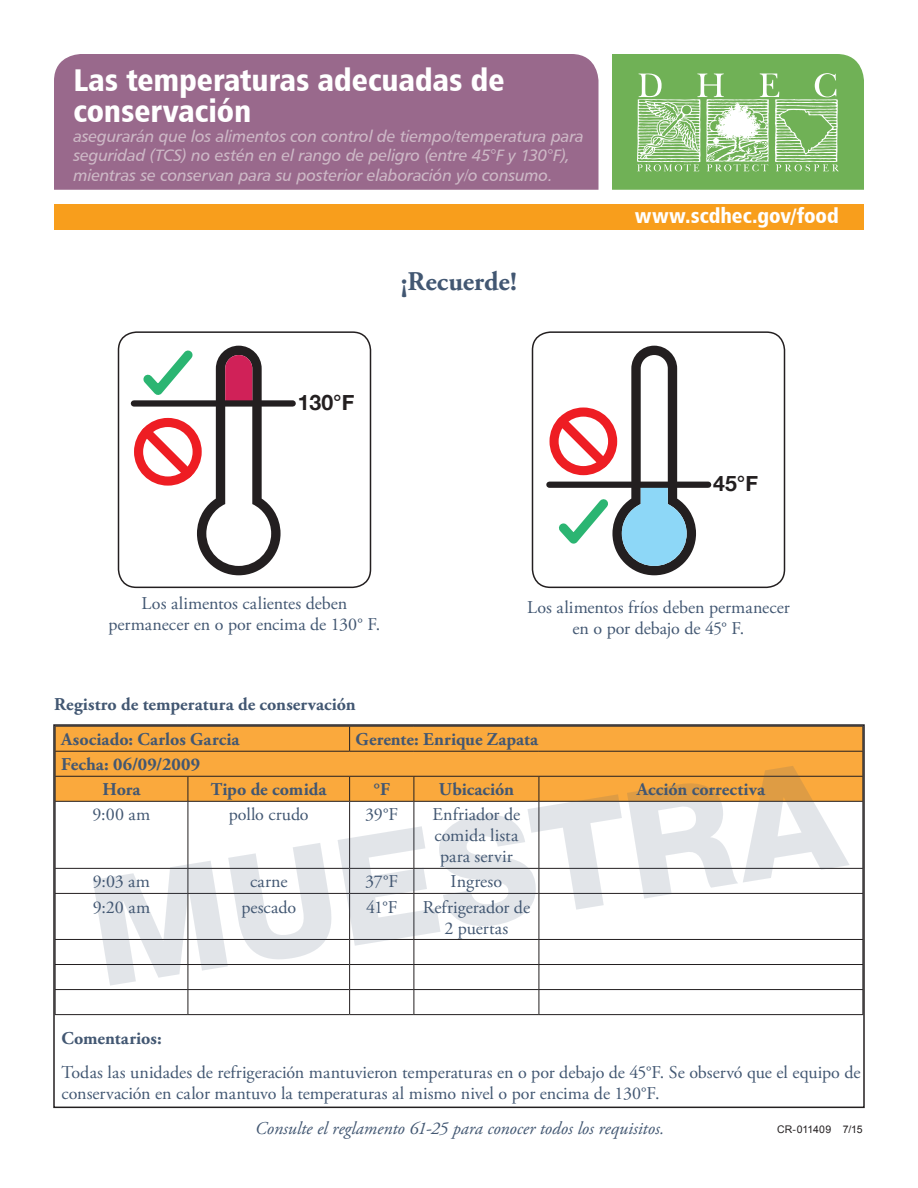
<style>
.page{position:relative;width:918px;height:1188px;background:#fff}
.page>*{position:absolute;margin:0;border:0;box-sizing:border-box;transform-origin:0 0}
.t1{font:800 150px "Helvetica Neue LT";color:#425772}
.t2{font:31.5px/31.5px "Humanist 777 BT Black Condensed B";letter-spacing:-.005em;color:#fff}
.t3{font:700 27px "Adobe Garamond Pro";color:#425772}
.t4{font:700 21.3px "Helvetica Neue";color:#231f20}
.t5{font:21px "Humanist 777 BT Black Condensed B";color:#fff}
.t6{font:18px/21px "Adobe Garamond Pro";color:#425772;text-align:center}
.t7{font:700 18px/25px "Adobe Garamond Pro";letter-spacing:.005em;color:#425772}
.t8{font:italic 18px "Adobe Garamond Pro";color:#425772}
.t9{font:16.5px/19.5px "Humanist 777 BT Italic B";letter-spacing:-.01em;color:#cdb8c6}
.t10{font:10.5px "Arial";letter-spacing:-.005em;color:#231f20}
</style>
<div class="page">
<div style="left:54px;top:54px;width:544px;height:136px;background:#99698c"></div>
<div style="left:134px;top:400px;width:159px;height:7px;background:#231f20"></div>
<svg style="left:134px;top:346px;width:147px;height:229px"></svg>
<div style="left:118px;top:331px;width:253px;height:257px;border:2px solid #231f20;border-radius:18px"></div>
<div style="left:549px;top:482px;width:159px;height:6px;background:#231f20"></div>
<svg style="left:549px;top:346px;width:147px;height:229px"></svg>
<div style="left:532px;top:331px;width:253px;height:257px;border:2px solid #231f20;border-radius:18px"></div>
<div style="left:56px;top:727px;width:806px;height:74px;background:#faa93d"></div>
<svg style="left:349px;top:727px;width:1px;height:24px"></svg>
<hr style="left:55px;top:751px;width:133px;height:1px;background:#231f20">
<hr style="left:188px;top:751px;width:162px;height:1px;background:#231f20">
<hr style="left:350px;top:751px;width:64px;height:1px;background:#231f20">
<hr style="left:414px;top:751px;width:125px;height:1px;background:#231f20">
<hr style="left:539px;top:751px;width:324px;height:1px;background:#231f20">
<hr style="left:55px;top:776px;width:133px;height:1px;background:#231f20">
<hr style="left:188px;top:776px;width:162px;height:1px;background:#231f20">
<svg style="left:188px;top:777px;width:1px;height:24px"></svg>
<hr style="left:350px;top:776px;width:64px;height:1px;background:#231f20">
<svg style="left:349px;top:777px;width:1px;height:24px"></svg>
<hr style="left:414px;top:776px;width:125px;height:1px;background:#231f20">
<svg style="left:414px;top:777px;width:1px;height:24px"></svg>
<hr style="left:539px;top:776px;width:324px;height:1px;background:#231f20">
<svg style="left:539px;top:777px;width:1px;height:24px"></svg>
<hr style="left:55px;top:801px;width:133px;height:1px;background:#231f20">
<hr style="left:188px;top:801px;width:162px;height:1px;background:#231f20">
<hr style="left:188px;top:802px;width:1px;height:66px;background:#231f20">
<hr style="left:350px;top:801px;width:64px;height:1px;background:#231f20">
<hr style="left:349px;top:802px;width:1px;height:66px;background:#231f20">
<hr style="left:414px;top:801px;width:125px;height:1px;background:#231f20">
<hr style="left:414px;top:802px;width:1px;height:66px;background:#231f20">
<hr style="left:539px;top:801px;width:324px;height:1px;background:#231f20">
<hr style="left:539px;top:802px;width:1px;height:66px;background:#231f20">
<hr style="left:55px;top:868px;width:133px;height:1px;background:#231f20">
<hr style="left:188px;top:868px;width:162px;height:1px;background:#231f20">
<svg style="left:188px;top:869px;width:1px;height:24px"></svg>
<hr style="left:350px;top:868px;width:64px;height:1px;background:#231f20">
<svg style="left:349px;top:869px;width:1px;height:24px"></svg>
<hr style="left:414px;top:868px;width:125px;height:1px;background:#231f20">
<svg style="left:414px;top:869px;width:1px;height:24px"></svg>
<hr style="left:539px;top:868px;width:324px;height:1px;background:#231f20">
<svg style="left:539px;top:869px;width:1px;height:24px"></svg>
<hr style="left:55px;top:893px;width:133px;height:1px;background:#231f20">
<hr style="left:188px;top:893px;width:162px;height:1px;background:#231f20">
<hr style="left:188px;top:894px;width:1px;height:45px;background:#231f20">
<hr style="left:350px;top:893px;width:64px;height:1px;background:#231f20">
<hr style="left:349px;top:894px;width:1px;height:45px;background:#231f20">
<hr style="left:414px;top:893px;width:125px;height:1px;background:#231f20">
<hr style="left:414px;top:894px;width:1px;height:45px;background:#231f20">
<hr style="left:539px;top:893px;width:324px;height:1px;background:#231f20">
<hr style="left:539px;top:894px;width:1px;height:45px;background:#231f20">
<hr style="left:55px;top:939px;width:133px;height:1px;background:#231f20">
<hr style="left:188px;top:939px;width:162px;height:1px;background:#231f20">
<hr style="left:350px;top:939px;width:64px;height:1px;background:#231f20">
<hr style="left:414px;top:939px;width:125px;height:1px;background:#231f20">
<hr style="left:539px;top:939px;width:324px;height:1px;background:#231f20">
<hr style="left:55px;top:964px;width:133px;height:1px;background:#231f20">
<hr style="left:188px;top:964px;width:162px;height:1px;background:#231f20">
<hr style="left:350px;top:964px;width:64px;height:1px;background:#231f20">
<hr style="left:414px;top:964px;width:125px;height:1px;background:#231f20">
<hr style="left:539px;top:964px;width:324px;height:1px;background:#231f20">
<hr style="left:55px;top:989px;width:133px;height:1px;background:#231f20">
<hr style="left:188px;top:989px;width:162px;height:1px;background:#231f20">
<svg style="left:188px;top:940px;width:1px;height:74px"></svg>
<hr style="left:350px;top:989px;width:64px;height:1px;background:#231f20">
<svg style="left:349px;top:940px;width:1px;height:74px"></svg>
<hr style="left:414px;top:989px;width:125px;height:1px;background:#231f20">
<svg style="left:414px;top:940px;width:1px;height:74px"></svg>
<hr style="left:539px;top:989px;width:324px;height:1px;background:#231f20">
<svg style="left:539px;top:940px;width:1px;height:74px"></svg>
<hr style="left:55px;top:1014px;width:133px;height:1px;background:#231f20">
<hr style="left:188px;top:1014px;width:162px;height:1px;background:#231f20">
<hr style="left:350px;top:1014px;width:64px;height:1px;background:#231f20">
<hr style="left:414px;top:1014px;width:125px;height:1px;background:#231f20">
<hr style="left:539px;top:1014px;width:324px;height:1px;background:#231f20">
<div style="left:53px;top:724px;width:812px;height:384px;border:2px solid #231f20"></div>
<svg style="left:612px;top:54px;width:252px;height:136px;background:#89be73"></svg>
<div style="left:54px;top:204px;width:810px;height:26px;background:#f89e1c"></div>
<h2 class="t2" style="left:73px;top:63px;width:433px">Las temperaturas adecuadas de conservación</h2>
<p class="t9" style="left:73px;top:126px;width:512px">asegurarán que los alimentos con control de tiempo/temperatura para seguridad (TCS) no estén en el rango de peligro (entre 45°F y 130°F), mientras se conservan para su posterior elaboración y/o consumo.</p>
<p class="t4" style="left:298px;top:386px;width:58px">130°F</p>
<h3 class="t3" style="left:401px;top:265px;width:118px">¡Recuerde!</h3>
<p class="t5" style="left:635px;top:202px;width:206px">www.scdhec.gov/food</p>
<p class="t4" style="left:713px;top:467px;width:46px">45°F</p>
<p class="t6" style="left:109px;top:593px;width:273px">Los alimentos calientes deben permanecer en o por encima de 130° F.</p>
<p class="t6" style="left:527px;top:597px;width:264px">Los alimentos fríos deben permanecer en o por debajo de 45° F.</p>
<p class="t7" style="left:54px;top:692px;width:303px">Registro de temperatura de conservación</p>
<p class="t7" style="left:61px;top:727px;width:180px">Asociado: Carlos Garcia</p>
<p class="t7" style="left:356px;top:727px;width:184px">Gerente: Enrique Zapata</p>
<p class="t7" style="left:102px;top:752px;width:99px;text-indent:-41px">Fecha: 06/09/2009<br>Hora</p>
<h1 class="t1" style="left:78px;top:845px;width:759px;rotate:-9deg">MUESTRA</h1>
<p class="t7" style="left:211px;top:777px;width:117px">Tipo de comida</p>
<p class="t7" style="left:374px;top:777px;width:18px">°F</p>
<p class="t7" style="left:439px;top:777px;width:77px">Ubicación</p>
<p class="t7" style="left:637px;top:777px;width:130px">Acción correctiva</p>
<p class="t6" style="left:93px;top:805px;width:59px">9:00 am</p>
<p class="t6" style="left:229px;top:805px;width:81px">pollo crudo</p>
<p class="t6" style="left:365px;top:805px;width:34px">39°F</p>
<p class="t6" style="left:433px;top:805px;width:89px">Enfriador de comida lista para servir</p>
<p class="t6" style="left:93px;top:872px;width:59px">9:03 am</p>
<p class="t6" style="left:250px;top:872px;width:39px">carne</p>
<p class="t6" style="left:365px;top:872px;width:35px">37°F</p>
<p class="t6" style="left:451px;top:872px;width:53px">Ingreso</p>
<p class="t6" style="left:93px;top:897px;width:59px">9:20 am</p>
<p class="t6" style="left:241px;top:897px;width:56px">pescado</p>
<p class="t6" style="left:366px;top:897px;width:33px">41°F</p>
<p class="t6" style="left:423px;top:897px;width:109px">Refrigerador de<br>2 puertas</p>
<p class="t7" style="left:62px;top:1026px;width:102px">Comentarios:</p>
<p class="t6" style="left:62px;top:1062px;width:801px;text-align:left">Todas las unidades de refrigeración mantuvieron temperaturas en o por debajo de 45°F. Se observó que el equipo de conservación en calor mantuvo la temperaturas al mismo nivel o por encima de 130°F.</p>
<p class="t8" style="left:255px;top:1118px;width:411px">Consulte el reglamento 61-25 para conocer todos los requisitos.</p>
<p class="t10" style="left:777px;top:1122px;width:87px">CR-011409 7/15</p>
</div>
